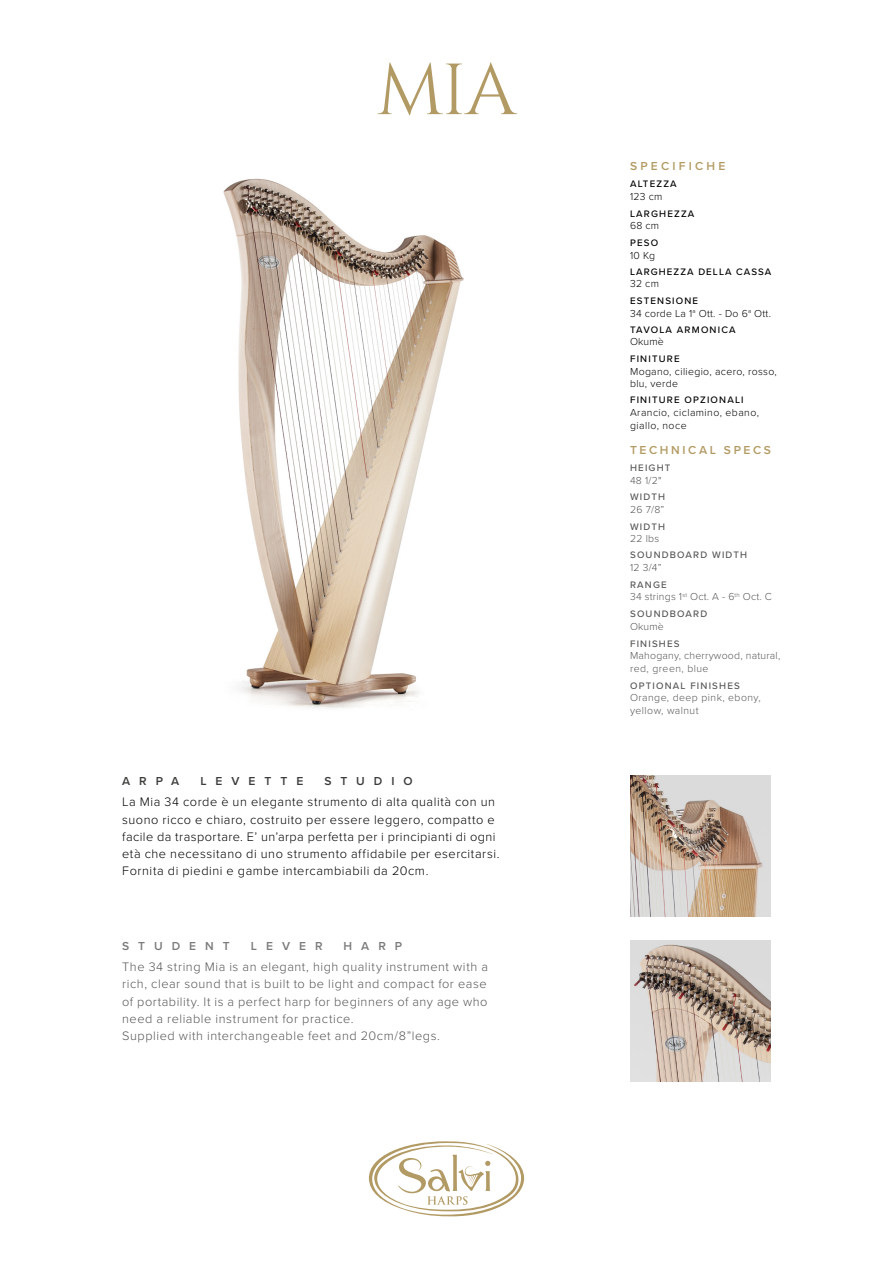
<style>
.page{position:relative;width:893px;height:1263px;background:#fff}
.page>*{position:absolute;margin:0;border:0;box-sizing:border-box;transform-origin:0 0}
.t1{font:72.3px "Cinzel Decorative";color:#b29a64}
.t2{font:300 12.75px/17.2px "Proxima Nova";letter-spacing:.04em;color:#000}
.t3{font:300 12.75px/17.2px "Proxima Nova";letter-spacing:.04em;color:#575756}
.t4{font:600 12px "Proxima Nova";letter-spacing:.75em;color:#3c3c3b}
.t5{font:600 12px "Proxima Nova";letter-spacing:.75em;color:#7c7b7b}
.t6{font:600 12px "Proxima Nova";letter-spacing:.225em;color:#b39b63}
.t7{font:600 12px "Proxima Nova";letter-spacing:.27em;color:#b39b63}
.t8{font:300 10.5px/12.6px "Proxima Nova";letter-spacing:.03em;color:#000}
.t9{font:300 10.5px/12.6px "Proxima Nova";letter-spacing:.02em;color:#575756}
.t10{font:300 10.5px/12.6px "Proxima Nova";letter-spacing:.04em;color:#575756}
.t11{font:500 9.75px "Proxima Nova";letter-spacing:.12em;color:#000}
.t12{font:500 9.75px "Proxima Nova";letter-spacing:.12em;color:#575756}
</style>
<div class="page">
<svg style="left:369px;top:1141px;width:155px;height:75px"></svg>
<img style="left:630px;top:776px;width:141px;height:140px">
<img style="left:630px;top:940px;width:141px;height:141px">
<img style="left:223px;top:178px;width:241px;height:531px">
<h1 class="t1" style="left:377px;top:45px;width:141px">mia</h1>
<p class="t4" style="left:122px;top:774px;width:59px">ARPA</p>
<p class="t4" style="left:200px;top:774px;width:104px">LEVETTE</p>
<p class="t4" style="left:324px;top:774px;width:90px">STUDIO</p>
<p class="t2" style="left:122px;top:794px;width:379px">La Mia 34 corde è un elegante strumento di alta qualità con un suono ricco e chiaro, costruito per essere leggero, compatto e facile da trasportare. E’ un’arpa perfetta per i principianti di ogni età che necessitano di uno strumento affidabile per esercitarsi.<br>Fornita di piedini e gambe intercambiabili da 20cm.</p>
<p class="t5" style="left:122px;top:939px;width:109px">STUDENT</p>
<p class="t5" style="left:251px;top:939px;width:73px">LEVER</p>
<p class="t5" style="left:344px;top:939px;width:60px">HARP</p>
<p class="t3" style="left:122px;top:958px;width:367px">The 34 string Mia is an elegant, high quality instrument with a rich, clear sound that is built to be light and compact for ease of portability. It is a perfect harp for beginners of any age who need a reliable instrument for practice.<br>Supplied with interchangeable feet and 20cm/8”legs.</p>
<p class="t7" style="left:630px;top:159px;width:97px">SPECIFICHE</p>
<p class="t11" style="left:630px;top:178px;width:48px">ALTEZZA</p>
<p class="t8" style="left:630px;top:190px;width:34px">123 cm</p>
<p class="t11" style="left:630px;top:208px;width:66px">LARGHEZZA</p>
<p class="t8" style="left:630px;top:220px;width:31px">68 cm</p>
<p class="t11" style="left:630px;top:237px;width:30px">PESO</p>
<p class="t8" style="left:630px;top:249px;width:26px">10 Kg</p>
<p class="t11" style="left:630px;top:266px;width:143px">LARGHEZZA DELLA CASSA</p>
<p class="t8" style="left:630px;top:278px;width:30px">32 cm</p>
<p class="t11" style="left:630px;top:295px;width:70px">ESTENSIONE</p>
<p class="t8" style="left:630px;top:307px;width:142px">34 corde La 1<sup>a</sup> Ott. - Do 6<sup>a</sup> Ott.</p>
<p class="t11" style="left:630px;top:324px;width:107px">TAVOLA ARMONICA</p>
<p class="t8" style="left:630px;top:336px;width:35px">Okumè</p>
<p class="t11" style="left:630px;top:353px;width:51px">FINITURE</p>
<p class="t8" style="left:630px;top:365px;width:148px">Mogano, ciliegio, acero, rosso, blu, verde</p>
<p class="t11" style="left:630px;top:394px;width:115px">FINITURE OPZIONALI</p>
<p class="t8" style="left:630px;top:406px;width:130px">Arancio, ciclamino, ebano, giallo, noce</p>
<p class="t6" style="left:630px;top:443px;width:143px">TECHNICAL SPECS</p>
<p class="t12" style="left:630px;top:462px;width:42px">HEIGHT</p>
<p class="t9" style="left:630px;top:474px;width:33px">48 1/2"</p>
<p class="t12" style="left:630px;top:491px;width:37px">WIDTH</p>
<p class="t9" style="left:630px;top:503px;width:36px">26 7/8”</p>
<p class="t12" style="left:630px;top:521px;width:37px">WIDTH</p>
<p class="t9" style="left:630px;top:533px;width:31px">22 lbs</p>
<p class="t12" style="left:630px;top:549px;width:119px">SOUNDBOARD WIDTH</p>
<p class="t9" style="left:630px;top:561px;width:33px">12 3/4”</p>
<p class="t12" style="left:630px;top:579px;width:38px">RANGE</p>
<p class="t9" style="left:630px;top:591px;width:143px">34 strings 1<sup>st</sup> Oct. A - 6<sup>th</sup> Oct. C</p>
<p class="t12" style="left:630px;top:608px;width:79px">SOUNDBOARD</p>
<p class="t9" style="left:630px;top:620px;width:35px">Okumè</p>
<p class="t12" style="left:630px;top:638px;width:51px">FINISHES</p>
<p class="t9" style="left:630px;top:650px;width:152px">Mahogany, cherrywood, natural, red, green, blue</p>
<p class="t12" style="left:630px;top:680px;width:111px">OPTIONAL FINISHES</p>
<p class="t10" style="left:630px;top:692px;width:132px">Orange, deep pink, ebony, yellow, walnut</p>
</div>
